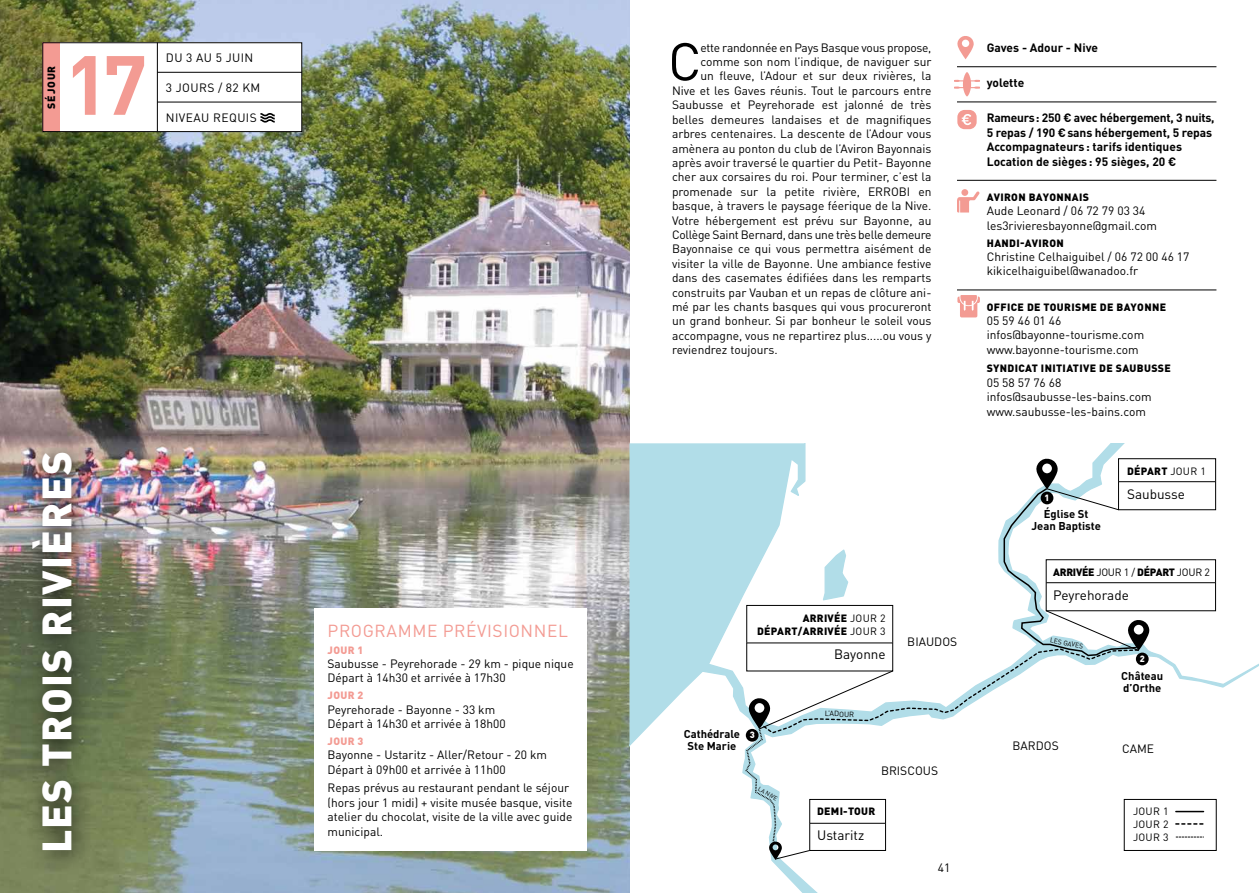
<style>
.page{position:relative;width:1259px;height:893px;background:#fff}
.page>*{position:absolute;margin:0;border:0;box-sizing:border-box;transform-origin:0 0}
.t1{font:700 82.5px "DINOT";color:#f39b93}
.t2{font:52.5px "DINOT";color:#000}
.t3{font:900 40.5px "DINOT";letter-spacing:.035em;color:#fff}
.t4{font:17.25px "DINOT";letter-spacing:.035em;color:#f39b93}
.t5{font:13.5px "DINOT";color:#000}
.t6{font:12px/14.4px "DINOT";color:#000}
.t7{font:700 12px/14.4px "DINOT";letter-spacing:-.005em;color:#000}
.t8{font:12px "DINOT";letter-spacing:-.02em;color:#000}
.t9{font:12px "DINOT";letter-spacing:.035em;color:#000}
.t10{font:700 11.25px/12px "DINOT";color:#000;text-align:center}
.t11{font:900 10.5px/12.6px "DINOT";letter-spacing:.035em;color:#000;text-align:right}
.t12{font:900 10.5px "DINOT";letter-spacing:-.025em;color:#000}
.t13{font:10.5px/12.6px "DINOT";letter-spacing:.025em;color:#000;text-align:justify}
.t14{font:900 10.5px "DINOT";letter-spacing:.035em;color:#f39b93}
.t15{font:900 9px "DINOT";color:#fff}
.t16{font:7.5px "DINOT";color:#000}
.t17{font:6.75px "DINOT";color:#000}
.t18{font:6px "DINOT";color:#000}
.s1{font-weight:400}
</style>
<div class="page">
<img style="left:0;top:0;width:629px;height:893px">
<hr style="left:957px;top:66px;width:259px;height:1px;background:#000">
<hr style="left:957px;top:102px;width:259px;height:1px;background:#000">
<hr style="left:957px;top:180px;width:259px;height:1px;background:#000">
<hr style="left:957px;top:290px;width:259px;height:1px;background:#000">
<svg style="left:629px;top:443px;width:61px;height:326px"></svg>
<svg style="left:690px;top:443px;width:435px;height:450px"></svg>
<svg style="left:744px;top:458px;width:515px;height:402px"></svg>
<div style="left:17px;top:438px;width:75px;height:434px;background:#000;opacity:.75"></div>
<div style="left:315px;top:608px;width:272px;height:242px;background:#fff"></div>
<svg style="left:954px;top:72px;width:26px;height:24px"></svg>
<svg style="left:957px;top:36px;width:16px;height:23px"></svg>
<svg style="left:957px;top:295px;width:23px;height:22px"></svg>
<svg style="left:957px;top:110px;width:19px;height:19px"></svg>
<div style="left:43px;top:43px;width:259px;height:89px;background:#fff"></div>
<div style="left:43px;top:43px;width:17px;height:89px;background:#f39b93"></div>
<hr style="left:157px;top:43px;width:1px;height:89px;background:#000">
<hr style="left:157px;top:72px;width:145px;height:1px;background:#000">
<hr style="left:157px;top:102px;width:145px;height:1px;background:#000">
<svg style="left:260px;top:113px;width:15px;height:10px"></svg>
<div style="left:43px;top:43px;width:259px;height:89px;border:1px solid #000"></div>
<svg style="left:957px;top:189px;width:22px;height:24px"></svg>
<p class="t11" style="left:45px;top:109px;width:44px;rotate:-90deg">SÉJOUR</p>
<h1 class="t1" style="left:64px;top:29px;width:84px">17</h1>
<p class="t6" style="left:166px;top:50px;width:89px">DU 3 AU 5 JUIN</p>
<p class="t9" style="left:166px;top:79px;width:96px">3 JOURS / 82 KM</p>
<p class="t9" style="left:166px;top:109px;width:92px">NIVEAU REQUIS</p>
<h3 class="t3" style="left:29px;top:853px;width:404px;rotate:-90deg">LES TROIS RIVIÈRES</h3>
<h3 class="t4" style="left:327px;top:619px;width:242px">PROGRAMME PRÉVISIONNEL</h3>
<p class="t14" style="left:327px;top:643px;width:37px">JOUR 1</p>
<p class="t6" style="left:327px;top:656px;width:248px">Saubusse - Peyrehorade - 29 km - pique nique<br>Départ à 14h30 et arrivée à 17h30</p>
<p class="t14" style="left:327px;top:688px;width:37px">JOUR 2</p>
<p class="t6" style="left:327px;top:702px;width:180px">Peyrehorade - Bayonne - 33 km<br>Départ à 14h30 et arrivée à 18h00</p>
<p class="t14" style="left:327px;top:734px;width:37px">JOUR 3</p>
<p class="t6" style="left:327px;top:747px;width:221px">Bayonne - Ustaritz - Aller/Retour - 20 km<br>Départ à 09h00 et arrivée à 11h00</p>
<p class="t6" style="left:327px;top:780px;width:246px">Repas prévus au restaurant pendant le séjour (hors jour 1 midi) + visite musée basque, visite atelier du chocolat, visite de la ville avec guide municipal.</p>
<h2 class="t2" style="left:668px;top:26px;width:35px">C</h2>
<p class="t8" style="left:700px;top:39px;width:232px">ette randonnée en Pays Basque vous propose,</p>
<p class="t6" style="left:700px;top:54px;width:232px">comme son nom l’indique, de naviguer sur</p>
<p class="t6" style="left:700px;top:68px;width:233px">un fleuve, l’Adour et sur deux rivières, la</p>
<p class="t6" style="left:672px;top:83px;width:261px">Nive et les Gaves réunis. Tout le parcours entre</p>
<p class="t6" style="left:672px;top:97px;width:261px">Saubusse et Peyrehorade est jalonné de très</p>
<p class="t6" style="left:672px;top:112px;width:261px">belles demeures landaises et de magnifiques</p>
<p class="t6" style="left:672px;top:126px;width:261px">arbres centenaires. La descente de l’Adour vous</p>
<p class="t6" style="left:672px;top:140px;width:261px">amènera au ponton du club de l’Aviron Bayonnais</p>
<p class="t6" style="left:672px;top:155px;width:261px">après avoir traversé le quartier du Petit- Bayonne</p>
<p class="t6" style="left:672px;top:169px;width:261px">cher aux corsaires du roi. Pour terminer, c’est la</p>
<p class="t6" style="left:672px;top:184px;width:261px">promenade sur la petite rivière, ERROBI en</p>
<p class="t6" style="left:672px;top:198px;width:261px">basque, à travers le paysage féerique de la Nive.</p>
<p class="t6" style="left:672px;top:212px;width:261px">Votre hébergement est prévu sur Bayonne, au</p>
<p class="t8" style="left:672px;top:226px;width:261px">Collège Saint Bernard, dans une très belle demeure</p>
<p class="t6" style="left:672px;top:241px;width:261px">Bayonnaise ce qui vous permettra aisément de</p>
<p class="t6" style="left:672px;top:256px;width:261px">visiter la ville de Bayonne. Une ambiance festive</p>
<p class="t6" style="left:672px;top:270px;width:261px">dans des casemates édifiées dans les remparts</p>
<p class="t6" style="left:672px;top:284px;width:261px">construits par Vauban et un repas de clôture ani-</p>
<p class="t6" style="left:672px;top:299px;width:261px">mé par les chants basques qui vous procureront</p>
<p class="t6" style="left:672px;top:313px;width:261px">un grand bonheur. Si par bonheur le soleil vous</p>
<p class="t6" style="left:672px;top:328px;width:261px">accompagne, vous ne repartirez plus.....ou vous y</p>
<p class="t6" style="left:672px;top:342px;width:107px">reviendrez toujours.</p>
<p class="t11" style="left:757px;top:611px;width:130px">ARRIVÉE <span class="s1">JOUR 2<br></span>DÉPART/ARRIVÉE <span class="s1">JOUR 3</span></p>
<p class="t5" style="left:834px;top:645px;width:53px">Bayonne</p>
<p class="t6" style="left:907px;top:634px;width:51px">BIAUDOS</p>
<p class="t10" style="left:684px;top:728px;width:58px">Cathédrale<br>Ste Marie</p>
<p class="t15" style="left:749px;top:729px;width:7px">3</p>
<p class="t18" style="left:761px;top:784px;width:23px;rotate:31deg">LA N IVE</p>
<p class="t16" style="left:825px;top:708px;width:31px;rotate:1deg">L’ADOUR</p>
<p class="t6" style="left:881px;top:763px;width:59px">BRISCOUS</p>
<p class="t11" style="left:817px;top:805px;width:60px">DEMI-TOUR</p>
<p class="t5" style="left:817px;top:826px;width:49px">Ustaritz</p>
<p class="t6" style="left:938px;top:860px;width:14px">41</p>
<p class="t7" style="left:986px;top:40px;width:113px">Gaves - Adour - Nive</p>
<p class="t7" style="left:986px;top:75px;width:39px">yolette</p>
<p class="t7" style="left:986px;top:110px;width:229px">Rameurs: 250 € avec hébergement, 3 nuits, 5 repas / 190 €sans hébergement, 5 repas Accompagnateurs: tarifs identiques Location de sièges: 95 sièges, 20 €</p>
<p class="t11" style="left:987px;top:190px;width:104px">AVIRON BAYONNAIS</p>
<p class="t6" style="left:986px;top:203px;width:172px">Aude Leonard / 06 72 79 03 34 les3rivieresbayonne@gmail.com</p>
<p class="t11" style="left:987px;top:236px;width:79px">HANDI-AVIRON</p>
<p class="t6" style="left:986px;top:249px;width:204px">Christine Celhaiguibel / 06 72 00 46 17 kikicelhaiguibel@wanadoo.fr</p>
<p class="t11" style="left:987px;top:300px;width:181px">OFFICE DE TOURISME DE BAYONNE</p>
<p class="t6" style="left:986px;top:313px;width:159px">05 59 46 01 46 infos@bayonne-tourisme.com www.bayonne-tourisme.com</p>
<p class="t11" style="left:987px;top:362px;width:186px">SYNDICAT INITIATIVE DE SAUBUSSE</p>
<p class="t6" style="left:986px;top:375px;width:166px">05 58 57 76 68 infos@saubusse-les-bains.com www.saubusse-les-bains.com</p>
<p class="t15" style="left:1044px;top:492px;width:7px">1</p>
<p class="t10" style="left:1031px;top:507px;width:71px">Église St<br>Jean Baptiste</p>
<p class="t11" style="left:1127px;top:464px;width:80px">DÉPART <span class="s1">JOUR 1</span></p>
<p class="t5" style="left:1127px;top:485px;width:59px">Saubusse</p>
<p class="t12" style="left:1053px;top:565px;width:158px">ARRIVÉE <span class="s1">JOUR 1 /</span> DÉPART <span class="s1">JOUR 2</span></p>
<p class="t5" style="left:1053px;top:586px;width:77px">Peyrehorade</p>
<p class="t17" style="left:1051px;top:635px;width:35px;rotate:11deg">LES GAVES</p>
<p class="t6" style="left:1012px;top:738px;width:48px">BARDOS</p>
<p class="t15" style="left:1139px;top:653px;width:7px">2</p>
<p class="t10" style="left:1121px;top:669px;width:43px;text-align:left">Château d’Orthe</p>
<p class="t6" style="left:1122px;top:741px;width:33px">CAME</p>
<p class="t13" style="left:1133px;top:805px;width:37px">JOUR 1<br>JOUR 2<br>JOUR 3</p>
</div>
